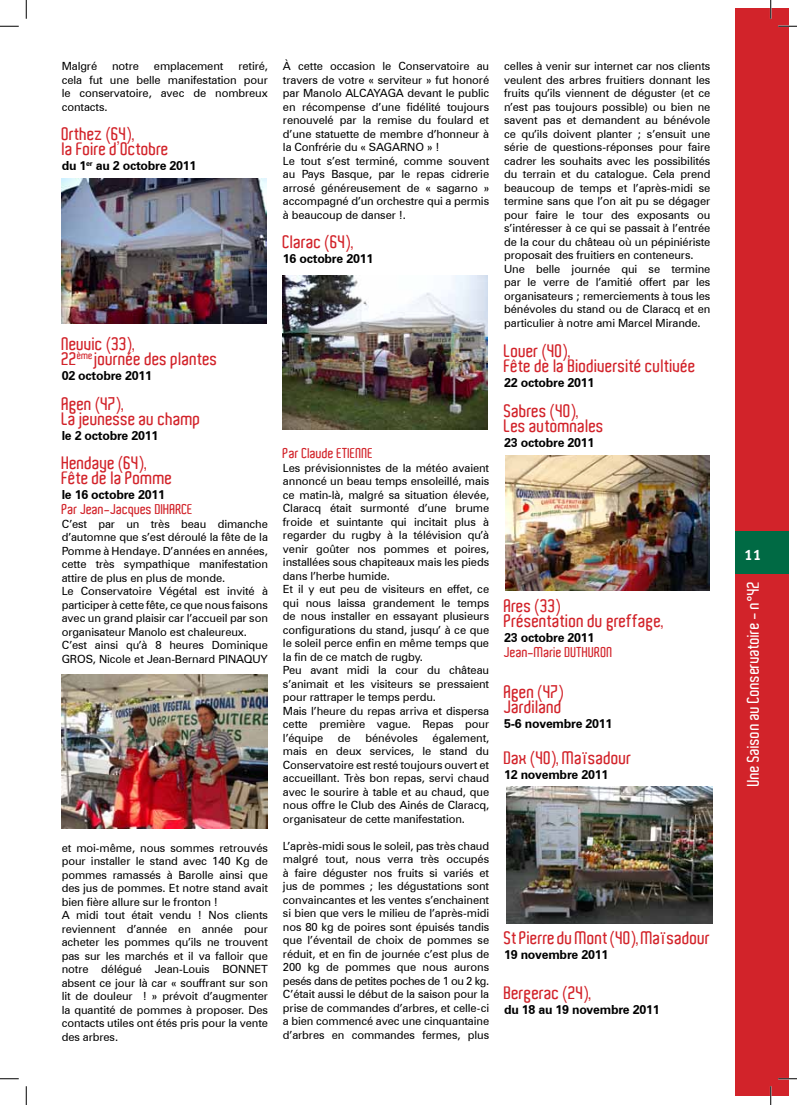
<style>
.page{position:relative;width:797px;height:1105px;background:#fff}
.page>*{position:absolute;margin:0;border:0;box-sizing:border-box;transform-origin:0 0}
.t1{font:600 17.5px/15px "Aldo";color:#d2232a}
.t2{font:600 16.25px "Aldo";color:#fff}
.t3{font:15px "Meta Bold CELF Roman";color:#fff}
.t4{font:600 13.75px "Aldo";color:#d2232a}
.t5{font:700 12.5px "Zurich BT";letter-spacing:-.02em;color:#000}
.t6{font:11.25px/13.5px "Zurich BT";letter-spacing:-.01em;color:#000}
</style>
<div class="page">
<div style="left:735px;top:9px;width:53px;height:1087px;background:#d2232a"></div>
<div style="left:735px;top:531px;width:53px;height:43px;background:#006a44"></div>
<img style="left:62px;top:675px;width:205px;height:154px">
<img style="left:62px;top:179px;width:204px;height:145px">
<img style="left:282px;top:276px;width:205px;height:153px">
<img style="left:506px;top:786px;width:206px;height:138px">
<img style="left:505px;top:456px;width:204px;height:135px">
<svg style="left:0;top:25px;width:19px;height:2px"></svg>
<svg style="left:778px;top:25px;width:19px;height:2px"></svg>
<svg style="left:0;top:1078px;width:19px;height:1px"></svg>
<svg style="left:778px;top:1078px;width:19px;height:1px"></svg>
<svg style="left:25px;top:0;width:2px;height:19px"></svg>
<svg style="left:25px;top:1086px;width:2px;height:19px"></svg>
<svg style="left:770px;top:0;width:1px;height:19px"></svg>
<svg style="left:770px;top:1086px;width:1px;height:19px"></svg>
<p class="t6" style="left:62px;top:59px;width:208px;text-align:justify;text-indent:177px">retiré, cela fut une belle manifestation pour le conservatoire, avec de nombreux contacts.</p>
<h1 class="t1" style="left:62px;top:126px;width:109px">Orthez (64),<br>la Foire d’Octobre</h1>
<p class="t5" style="left:62px;top:158px;width:136px">du 1<sup>er</sup> au 2 octobre 2011</p>
<p class="t6" style="left:62px;top:59px;width:37px">Malgré</p>
<p class="t6" style="left:112px;top:59px;width:28px">notre</p>
<p class="t6" style="left:154px;top:59px;width:71px">emplacement</p>
<p class="t6" style="left:283px;top:59px;width:208px">À cette occasion le Conservatoire au travers de votre « serviteur » fut honoré par Manolo ALCAYAGA devant le public en récompense d’une fidélité toujours renouvelé par la remise du foulard et d’une statuette de membre d’honneur à la Confrérie du « SAGARNO » !<br>Le tout s’est terminé, comme souvent au Pays Basque, par le repas cidrerie arrosé généreusement de « sagarno » accompagné d’un orchestre qui a permis à beaucoup de danser !.</p>
<h1 class="t1" style="left:283px;top:234px;width:72px">Clarac (64),</h1>
<p class="t5" style="left:283px;top:251px;width:92px">16 octobre 2011</p>
<h1 class="t1" style="left:62px;top:336px;width:158px">Neuvic (33),<br>22<sup>ème</sup> journée des plantes</h1>
<p class="t5" style="left:62px;top:368px;width:92px">02 octobre 2011</p>
<h1 class="t1" style="left:62px;top:396px;width:141px">Agen (47),<br>La jeunesse au champ</h1>
<p class="t5" style="left:62px;top:428px;width:98px">le 2 octobre 2011</p>
<h1 class="t1" style="left:62px;top:456px;width:112px">Hendaye (64),<br>Fête de la Pomme</h1>
<p class="t5" style="left:62px;top:487px;width:105px">le 16 octobre 2011</p>
<p class="t4" style="left:62px;top:502px;width:133px">Par Jean-Jacques DIHARCE</p>
<p class="t6" style="left:62px;top:517px;width:208px">C’est par un très beau dimanche d’automne que s’est déroulé la fête de la Pomme à Hendaye. D’années en années, cette très sympathique manifestation attire de plus en plus de monde.<br>Le Conservatoire Végétal est invité à participer à cette fête, ce que nous faisons avec un grand plaisir car l’accueil par son organisateur Manolo est chaleureux.<br>C’est ainsi qu’à 8 heures Dominique GROS, Nicole et Jean-Bernard PINAQUY</p>
<p class="t6" style="left:62px;top:841px;width:208px">et moi-même, nous sommes retrouvés pour installer le stand avec 140 Kg de pommes ramassés à Barolle ainsi que des jus de pommes. Et notre stand avait bien fière allure sur le fronton !<br>A midi tout était vendu ! Nos clients reviennent d’année en année pour acheter les pommes qu’ils ne trouvent pas sur les marchés et il va falloir que notre délégué Jean-Louis BONNET absent ce jour là car « souffrant sur son lit de douleur ! » prévoit d’augmenter la quantité de pommes à proposer. Des contacts utiles ont étés pris pour la vente des arbres.</p>
<p class="t4" style="left:283px;top:445px;width:92px">Par Claude ETIENNE</p>
<p class="t6" style="left:283px;top:461px;width:208px">Les prévisionnistes de la météo avaient annoncé un beau temps ensoleillé, mais ce matin-là, malgré sa situation élevée, Claracq était surmonté d’une brume froide et suintante qui incitait plus à regarder du rugby à la télévision qu’à venir goûter nos pommes et poires, installées sous chapiteaux mais les pieds dans l’herbe humide.<br>Et il y eut peu de visiteurs en effet, ce qui nous laissa grandement le temps de nous installer en essayant plusieurs configurations du stand, jusqu’ à ce que le soleil perce enfin en même temps que la fin de ce match de rugby.<br>Peu avant midi la cour du château s’animait et les visiteurs se pressaient pour rattraper le temps perdu.<br>Mais l’heure du repas arriva et dispersa cette première vague. Repas pour l’équipe</p>
<p class="t6" style="left:283px;top:731px;width:208px;text-align:justify;text-indent:150px">également, mais en deux services, le stand du Conservatoire est resté toujours ouvert et accueillant. Très bon repas, servi chaud avec le sourire à table et au chaud, que nous offre le Club des Ainés de Claracq, organisateur de cette manifestation.</p>
<p class="t6" style="left:283px;top:839px;width:208px;text-align:justify">L’après-midi sous le soleil, pas très chaud malgré tout, nous verra très occupés à faire déguster nos fruits si variés et jus de pommes ; les dégustations sont convaincantes et les ventes s’enchainent si bien que vers le milieu de l’après-midi nos 80 kg de poires sont épuisés tandis que l’éventail de choix de pommes se réduit, et en fin de journée c’est plus de 200 kg de pommes que nous aurons pesés dans de petites poches de 1 ou 2 kg.<br>C’était aussi le début de la saison pour la prise de commandes d’arbres, et celle-ci a bien commencé avec une cinquantaine d’arbres en commandes fermes, plus</p>
<p class="t6" style="left:338px;top:731px;width:14px">de</p>
<p class="t6" style="left:365px;top:731px;width:54px">bénévoles</p>
<p class="t6" style="left:504px;top:59px;width:208px">celles à venir sur internet car nos clients veulent des arbres fruitiers donnant les fruits qu’ils viennent de déguster (et ce n’est pas toujours possible) ou bien ne savent pas et demandent au bénévole ce qu’ils doivent planter ; s’ensuit une série de questions-réponses pour faire cadrer les souhaits avec les possibilités du terrain et du catalogue. Cela prend beaucoup de temps et l’après-midi se termine sans que l’on ait pu se dégager pour faire le tour des exposants ou s’intéresser à ce qui se passait à l’entrée de la cour du château où un pépiniériste proposait des fruitiers en conteneurs.<br>Une belle journée qui se termine par le verre de l’amitié offert par les organisateurs ; remerciements à tous les bénévoles du stand ou de Claracq et en particulier à notre ami Marcel Mirande.</p>
<h1 class="t1" style="left:504px;top:343px;width:193px">Louer (40),<br>Fête de la Biodiversité cultivée</h1>
<p class="t5" style="left:504px;top:375px;width:92px">22 octobre 2011</p>
<h1 class="t1" style="left:504px;top:403px;width:101px">Sabres (40),<br>Les automnales</h1>
<p class="t5" style="left:504px;top:435px;width:92px">23 octobre 2011</p>
<h1 class="t1" style="left:504px;top:598px;width:161px">Ares (33)<br>Présentation du greffage,</h1>
<p class="t5" style="left:504px;top:630px;width:92px">23 octobre 2011</p>
<p class="t4" style="left:504px;top:644px;width:110px">Jean-Marie DUTHURON</p>
<h1 class="t1" style="left:504px;top:684px;width:61px">Agen (47)<br>Jardiland</h1>
<p class="t5" style="left:504px;top:716px;width:110px">5-6 novembre 2011</p>
<h1 class="t1" style="left:504px;top:751px;width:129px">Dax (40), Maïsadour</h1>
<p class="t5" style="left:504px;top:767px;width:106px">12 novembre 2011</p>
<h1 class="t1" style="left:504px;top:931px;width:208px">St Pierre du Mont (40), Maïsadour</h1>
<p class="t5" style="left:504px;top:947px;width:106px">19 novembre 2011</p>
<h1 class="t1" style="left:504px;top:986px;width:89px">Bergerac (24),</h1>
<p class="t5" style="left:504px;top:1002px;width:157px">du 18 au 19 novembre 2011</p>
<h3 class="t3" style="left:744px;top:545px;width:18px">11</h3>
<h2 class="t2" style="left:744px;top:786px;width:207px;rotate:-90deg">Une Saison au Conservatoire - n°42</h2>
</div>
